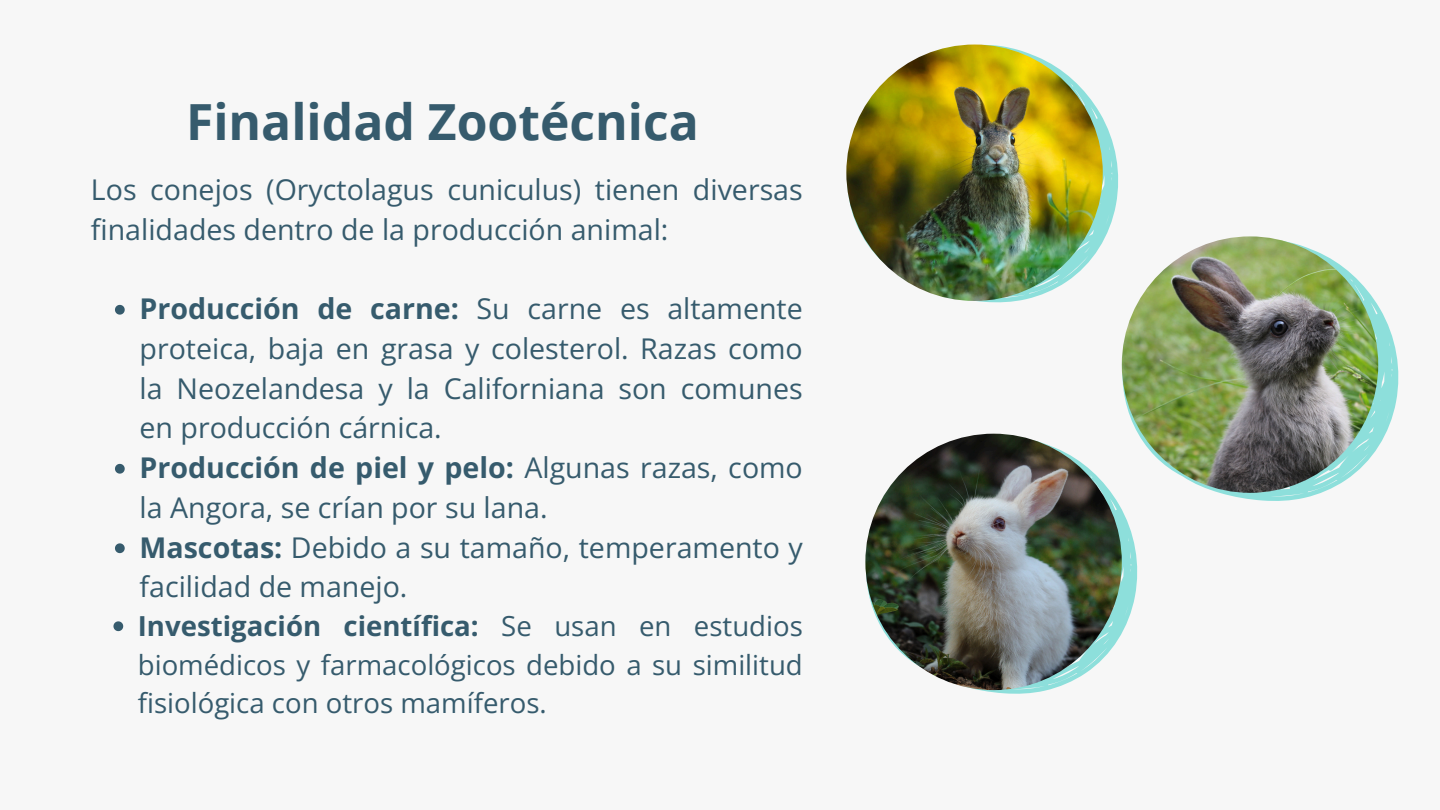
<style>
.page{position:relative;width:1440px;height:810px;background:#f7f7f7}
.page>*{position:absolute;margin:0;border:0;box-sizing:border-box;transform-origin:0 0}
.t1{font:700 49.8px "Open Sans";color:#365b6d}
.t2{font:28.6px/39.8px "Open Sans";color:#365b6d}
.t3{font:27.6px/38.2px "Open Sans";color:#365b6d;text-align:justify}
.s1{font-weight:700}
</style>
<div class="page">
<svg style="left:866px;top:434px;width:272px;height:260px"></svg>
<svg style="left:846px;top:44px;width:273px;height:259px"></svg>
<svg style="left:1122px;top:241px;width:277px;height:261px"></svg>
<img style="left:846px;top:45px;width:257px;height:256px;border-radius:50%">
<img style="left:1122px;top:236px;width:256px;height:257px;border-radius:50%">
<img style="left:865px;top:434px;width:257px;height:256px;border-radius:50%">
<svg style="left:115px;top:305px;width:10px;height:10px"></svg>
<svg style="left:115px;top:464px;width:10px;height:10px"></svg>
<svg style="left:115px;top:543px;width:10px;height:10px"></svg>
<svg style="left:113px;top:621px;width:10px;height:10px"></svg>
<p class="t1" style="left:186px;top:87px;width:514px">Finalidad Zootécnica</p>
<p class="t2" style="left:91px;top:169px;width:713px">Los conejos (Oryctolagus cuniculus) tienen diversas finalidades dentro de la producción animal:</p>
<p class="t2" style="left:140px;top:288px;width:665px;text-align:justify"><span class="s1">Producción de carne:</span> Su carne es altamente proteica, baja en grasa y colesterol. Razas como la Neozelandesa y la Californiana son comunes en producción cárnica.</p>
<p class="t2" style="left:140px;top:447px;width:665px"><span class="s1">Producción de piel y pelo:</span> Algunas razas, como la Angora, se crían por su lana.</p>
<p class="t2" style="left:140px;top:527px;width:665px"><span class="s1">Mascotas:</span> Debido a su tamaño, temperamento y facilidad de manejo.</p>
<p class="t3" style="left:138px;top:607px;width:666px"><span class="s1">Investigación científica:</span> Se usan en estudios biomédicos y farmacológicos debido a su similitud fisiológica con otros mamíferos.</p>
</div>
